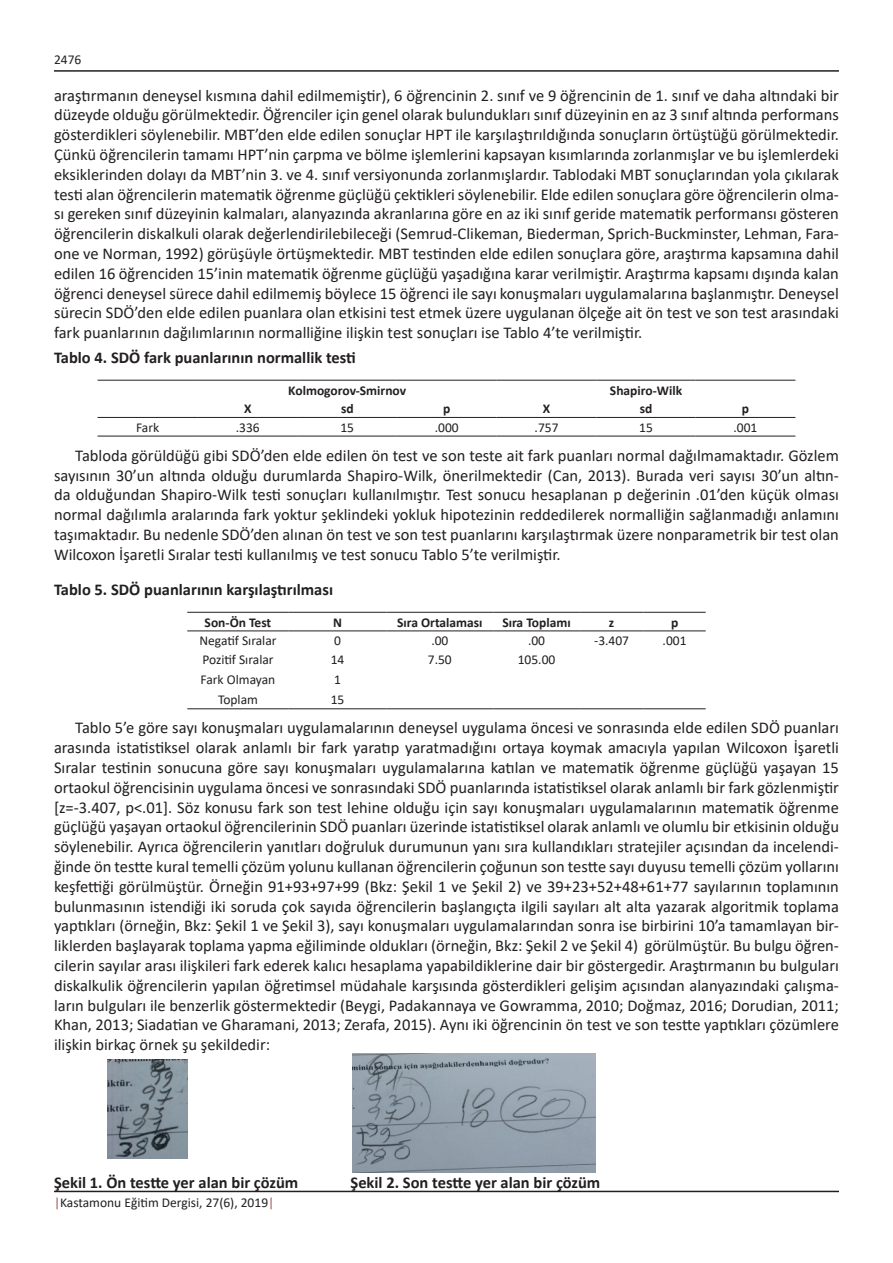
<style>
.page{position:relative;width:893px;height:1263px;background:#fff}
.page>*{position:absolute;margin:0;border:0;box-sizing:border-box;transform-origin:0 0}
.t1{font:16.5px/19.8px "Calibri";color:#231f20;text-align:justify}
.t2{font:700 16.5px "Calibri";color:#231f20}
.t3{font:13.5px "Calibri";color:#231f20}
.t4{font:700 13.5px "Calibri";color:#231f20}
.s1{font-weight:300;color:#8c171b}
</style>
<div class="page">
<hr style="left:54px;top:1191px;width:785px;height:1px;background:#231f20">
<hr style="left:54px;top:70px;width:785px;height:2px;background:#231f20">
<hr style="left:98px;top:380px;width:100px;height:1px;background:#231f20">
<hr style="left:98px;top:417px;width:100px;height:1px;background:#231f20">
<hr style="left:198px;top:380px;width:100px;height:1px;background:#231f20">
<hr style="left:298px;top:380px;width:99px;height:1px;background:#231f20">
<hr style="left:397px;top:380px;width:100px;height:1px;background:#231f20">
<hr style="left:497px;top:380px;width:100px;height:1px;background:#231f20">
<hr style="left:597px;top:380px;width:99px;height:1px;background:#231f20">
<hr style="left:696px;top:380px;width:99px;height:1px;background:#231f20">
<hr style="left:198px;top:417px;width:100px;height:1px;background:#231f20">
<hr style="left:298px;top:417px;width:99px;height:1px;background:#231f20">
<hr style="left:397px;top:417px;width:100px;height:1px;background:#231f20">
<hr style="left:497px;top:417px;width:100px;height:1px;background:#231f20">
<hr style="left:597px;top:417px;width:99px;height:1px;background:#231f20">
<hr style="left:696px;top:417px;width:99px;height:1px;background:#231f20">
<hr style="left:98px;top:436px;width:100px;height:1px;background:#231f20">
<hr style="left:198px;top:436px;width:100px;height:1px;background:#231f20">
<hr style="left:298px;top:436px;width:99px;height:1px;background:#231f20">
<hr style="left:397px;top:436px;width:100px;height:1px;background:#231f20">
<hr style="left:497px;top:436px;width:100px;height:1px;background:#231f20">
<hr style="left:597px;top:436px;width:99px;height:1px;background:#231f20">
<hr style="left:696px;top:436px;width:99px;height:1px;background:#231f20">
<hr style="left:187px;top:612px;width:102px;height:1px;background:#231f20">
<hr style="left:289px;top:612px;width:97px;height:1px;background:#231f20">
<hr style="left:386px;top:612px;width:107px;height:1px;background:#231f20">
<hr style="left:493px;top:612px;width:87px;height:1px;background:#231f20">
<hr style="left:580px;top:612px;width:64px;height:1px;background:#231f20">
<hr style="left:644px;top:612px;width:62px;height:1px;background:#231f20">
<hr style="left:187px;top:631px;width:102px;height:1px;background:#231f20">
<hr style="left:289px;top:631px;width:97px;height:1px;background:#231f20">
<hr style="left:386px;top:631px;width:107px;height:1px;background:#231f20">
<hr style="left:493px;top:631px;width:87px;height:1px;background:#231f20">
<hr style="left:580px;top:631px;width:64px;height:1px;background:#231f20">
<hr style="left:644px;top:631px;width:62px;height:1px;background:#231f20">
<hr style="left:187px;top:708px;width:102px;height:1px;background:#231f20">
<hr style="left:289px;top:708px;width:97px;height:1px;background:#231f20">
<hr style="left:386px;top:708px;width:107px;height:1px;background:#231f20">
<hr style="left:493px;top:708px;width:87px;height:1px;background:#231f20">
<hr style="left:580px;top:708px;width:64px;height:1px;background:#231f20">
<hr style="left:644px;top:708px;width:62px;height:1px;background:#231f20">
<img style="left:107px;top:1059px;width:80px;height:100px">
<img style="left:353px;top:1053px;width:242px;height:119px">
<p class="t3" style="left:54px;top:50px;width:29px">2476</p>
<p class="t1" style="left:54px;top:85px;width:786px">araştırmanın deneysel kısmına dahil edilmemiştir), 6 öğrencinin 2. sınıf ve 9 öğrencinin de 1. sınıf ve daha altındaki bir düzeyde olduğu görülmektedir. Öğrenciler için genel olarak bulundukları sınıf düzeyinin en az 3 sınıf altında performans gösterdikleri söylenebilir. MBT’den elde edilen sonuçlar HPT ile karşılaştırıldığında sonuçların örtüştüğü görülmektedir.<br>Çünkü öğrencilerin tamamı HPT’nin çarpma ve bölme işlemlerini kapsayan kısımlarında zorlanmışlar ve bu işlemlerdeki eksiklerinden dolayı da MBT’nin 3. ve 4. sınıf versiyonunda zorlanmışlardır. Tablodaki MBT sonuçlarından yola çıkılarak testi alan öğrencilerin matematik öğrenme güçlüğü çektikleri söylenebilir. Elde edilen sonuçlara göre öğrencilerin olma&shy;sı gereken sınıf düzeyinin kalmaları, alanyazında akranlarına göre en az iki sınıf geride matematik performansı gösteren öğrencilerin diskalkuli olarak değerlendirilebileceği (Semrud-Clikeman, Biederman, Sprich-Buckminster, Lehman, Fara&shy;one ve Norman, 1992) görüşüyle örtüşmektedir. MBT testinden elde edilen sonuçlara göre, araştırma kapsamına dahil edilen 16 öğrenciden 15’inin matematik öğrenme güçlüğü yaşadığına karar verilmiştir. Araştırma kapsamı dışında kalan öğrenci deneysel sürece dahil edilmemiş böylece 15 öğrenci ile sayı konuşmaları uygulamalarına başlanmıştır. Deneysel sürecin SDÖ’den elde edilen puanlara olan etkisini test etmek üzere uygulanan ölçeğe ait ön test ve son test arasındaki fark puanlarının dağılımlarının normalliğine ilişkin test sonuçları ise Tablo 4’te verilmiştir.</p>
<p class="t2" style="left:54px;top:346px;width:303px">Tablo 4. SDÖ fark puanlarının normallik testi</p>
<p class="t4" style="left:288px;top:380px;width:119px">Kolmogorov-Smirnov</p>
<p class="t4" style="left:610px;top:380px;width:74px">Shapiro-Wilk</p>
<p class="t4" style="left:244px;top:399px;width:9px">X</p>
<p class="t4" style="left:341px;top:399px;width:14px">sd</p>
<p class="t4" style="left:443px;top:399px;width:9px">p</p>
<p class="t4" style="left:543px;top:399px;width:9px">X</p>
<p class="t4" style="left:640px;top:399px;width:14px">sd</p>
<p class="t4" style="left:742px;top:399px;width:9px">p</p>
<p class="t3" style="left:136px;top:418px;width:25px">Fark</p>
<p class="t3" style="left:236px;top:418px;width:25px">.336</p>
<p class="t3" style="left:340px;top:418px;width:15px">15</p>
<p class="t3" style="left:435px;top:418px;width:25px">.000</p>
<p class="t3" style="left:535px;top:418px;width:25px">.757</p>
<p class="t3" style="left:639px;top:418px;width:15px">15</p>
<p class="t3" style="left:733px;top:418px;width:25px">.001</p>
<p class="t1" style="left:54px;top:445px;width:786px;text-indent:21px">Tabloda görüldüğü gibi SDÖ’den elde edilen ön test ve son teste ait fark puanları normal dağılmamaktadır. Gözlem sayısının 30’un altında olduğu durumlarda Shapiro-Wilk, önerilmektedir (Can, 2013). Burada veri sayısı 30’un altın&shy;da olduğundan Shapiro-Wilk testi sonuçları kullanılmıştır. Test sonucu hesaplanan p değerinin .01’den küçük olması normal dağılımla aralarında fark yoktur şeklindeki yokluk hipotezinin reddedilerek normalliğin sağlanmadığı anlamını taşımaktadır. Bu nedenle SDÖ’den alınan ön test ve son test puanlarını karşılaştırmak üzere nonparametrik bir test olan Wilcoxon İşaretli Sıralar testi kullanılmış ve test sonucu Tablo 5’te verilmiştir.</p>
<p class="t2" style="left:54px;top:578px;width:281px">Tablo 5. SDÖ puanlarının karşılaştırılması</p>
<p class="t4" style="left:205px;top:613px;width:68px">Son-Ön Test</p>
<p class="t4" style="left:333px;top:613px;width:10px">N</p>
<p class="t4" style="left:397px;top:613px;width:87px">Sıra Ortalaması</p>
<p class="t4" style="left:502px;top:613px;width:70px">Sıra Toplamı</p>
<p class="t4" style="left:609px;top:613px;width:7px">z</p>
<p class="t4" style="left:671px;top:613px;width:9px">p</p>
<p class="t3" style="left:199px;top:631px;width:79px">Negatif Sıralar</p>
<p class="t3" style="left:334px;top:631px;width:8px">0</p>
<p class="t3" style="left:431px;top:631px;width:19px">.00</p>
<p class="t3" style="left:528px;top:631px;width:19px">.00</p>
<p class="t3" style="left:594px;top:631px;width:36px">-3.407</p>
<p class="t3" style="left:663px;top:631px;width:25px">.001</p>
<p class="t3" style="left:202px;top:651px;width:73px">Pozitif Sıralar</p>
<p class="t3" style="left:331px;top:651px;width:15px">14</p>
<p class="t3" style="left:428px;top:651px;width:25px">7.50</p>
<p class="t3" style="left:518px;top:651px;width:39px">105.00</p>
<p class="t3" style="left:201px;top:670px;width:76px">Fark Olmayan</p>
<p class="t3" style="left:334px;top:670px;width:8px">1</p>
<p class="t3" style="left:218px;top:690px;width:41px">Toplam</p>
<p class="t3" style="left:331px;top:690px;width:15px">15</p>
<p class="t1" style="left:54px;top:718px;width:786px;text-indent:21px">Tablo 5’e göre sayı konuşmaları uygulamalarının deneysel uygulama öncesi ve sonrasında elde edilen SDÖ puanları arasında istatistiksel olarak anlamlı bir fark yaratıp yaratmadığını ortaya koymak amacıyla yapılan Wilcoxon İşaretli Sıralar testinin sonucuna göre sayı konuşmaları uygulamalarına katılan ve matematik öğrenme güçlüğü yaşayan 15 ortaokul öğrencisinin uygulama öncesi ve sonrasındaki SDÖ puanlarında istatistiksel olarak anlamlı bir fark gözlenmiştir [z=-3.407, p&lt;.01]. Söz konusu fark son test lehine olduğu için sayı konuşmaları uygulamalarının matematik öğrenme güçlüğü yaşayan ortaokul öğrencilerinin SDÖ puanları üzerinde istatistiksel olarak anlamlı ve olumlu bir etkisinin olduğu söylenebilir. Ayrıca öğrencilerin yanıtları doğruluk durumunun yanı sıra kullandıkları stratejiler açısından da incelendi&shy;ğinde ön testte kural temelli çözüm yolunu kullanan öğrencilerin çoğunun son testte sayı duyusu temelli çözüm yollarını keşfettiği görülmüştür. Örneğin 91+93+97+99 (Bkz: Şekil 1 ve Şekil 2) ve 39+23+52+48+61+77 sayılarının toplamının bulunmasının istendiği iki soruda çok sayıda öğrencilerin başlangıçta ilgili sayıları alt alta yazarak algoritmik toplama yaptıkları (örneğin, Bkz: Şekil 1 ve Şekil 3), sayı konuşmaları uygulamalarından sonra ise birbirini 10’a tamamlayan bir&shy;liklerden başlayarak toplama yapma eğiliminde oldukları (örneğin, Bkz: Şekil 2 ve Şekil 4) görülmüştür. Bu bulgu öğren&shy;cilerin sayılar arası ilişkileri fark ederek kalıcı hesaplama yapabildiklerine dair bir göstergedir. Araştırmanın bu bulguları diskalkulik öğrencilerin yapılan öğretimsel müdahale karşısında gösterdikleri gelişim açısından alanyazındaki çalışma&shy;ların bulguları ile benzerlik göstermektedir (Beygi, Padakannaya ve Gowramma, 2010; Doğmaz, 2016; Dorudian, 2011; Khan, 2013; Siadatian ve Gharamani, 2013; Zerafa, 2015). Aynı iki öğrencinin ön test ve son testte yaptıkları çözümlere ilişkin birkaç örnek şu şekildedir:</p>
<p class="t2" style="left:54px;top:1171px;width:246px">Şekil 1. Ön testte yer alan bir çözüm</p>
<p class="t2" style="left:351px;top:1171px;width:251px">Şekil 2. Son testte yer alan bir çözüm</p>
<p class="t3" style="left:54px;top:1193px;width:222px"><span class="s1">|</span>Kastamonu Eğitim Dergisi, 27(6), 2019<span class="s1">|</span></p>
</div>
